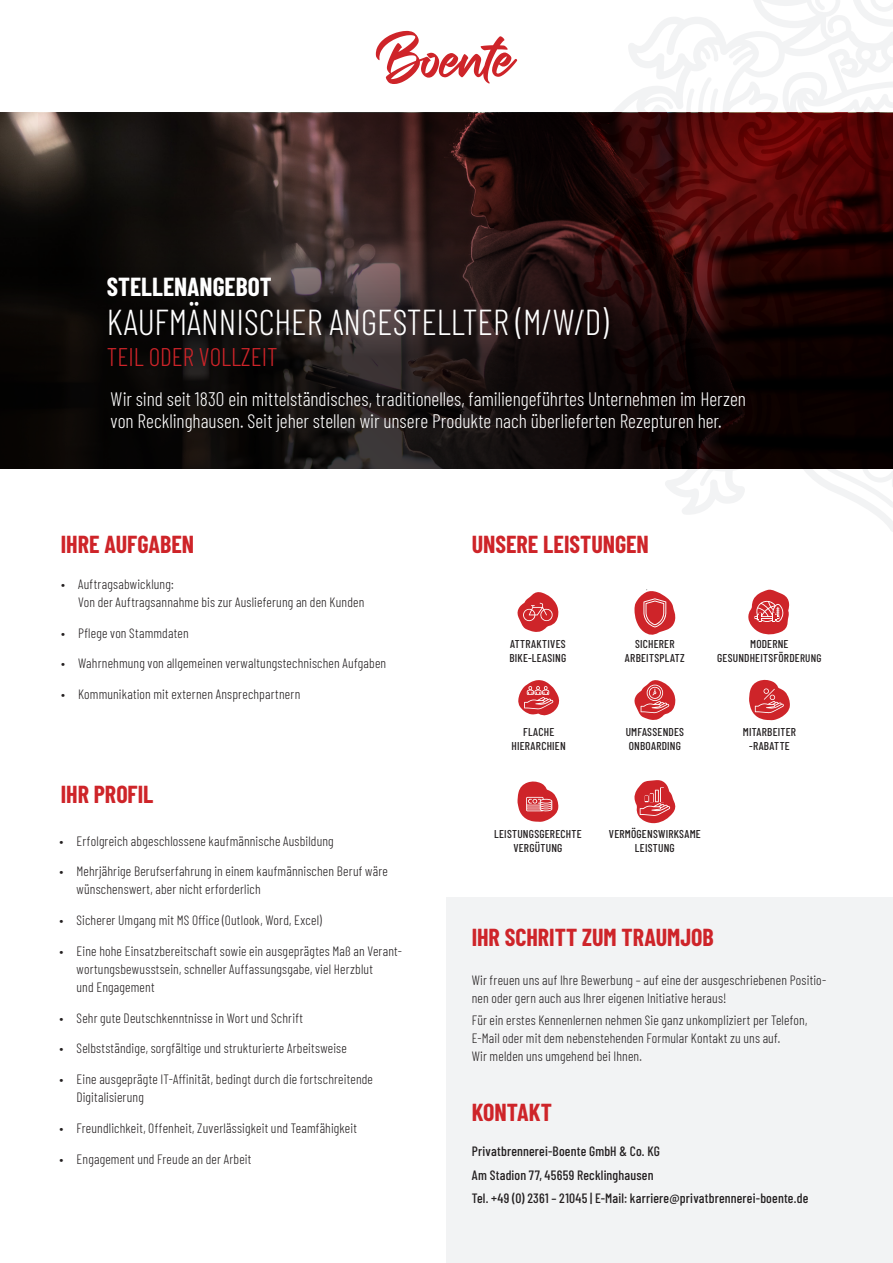
<style>
.page{position:relative;width:893px;height:1263px;background:#fff}
.page>*{position:absolute;margin:0;border:0;box-sizing:border-box;transform-origin:0 0}
.t1{font:300 36px "Barlow Condensed";color:#fff}
.t2{font:300 25.5px "Barlow Condensed";color:#ce2429}
.t3{font:700 25.5px "Barlow Condensed";color:#fff}
.t4{font:700 24px "Barlow Condensed";letter-spacing:-.005em;color:#ce2429}
.t5{font:300 19.5px/22.5px "Barlow Condensed";color:#fff}
.t6{font:300 13.5px/18px "Barlow Condensed";letter-spacing:.015em;color:#231f20}
.t7{font:500 13.5px/23.7px "Barlow Condensed";letter-spacing:.015em;color:#231f20}
.t8{font:500 11.4px/13.6px "Barlow Condensed";letter-spacing:.02em;color:#231f20;text-align:center}
.s1{font-size:11.1px}
</style>
<div class="page">
<div style="left:446px;top:897px;width:447px;height:366px;background:#f2f3f4"></div>
<svg style="left:376px;top:31px;width:141px;height:53px"></svg>
<svg style="left:517px;top:592px;width:41px;height:40px"></svg>
<svg style="left:634px;top:589px;width:41px;height:46px"></svg>
<svg style="left:748px;top:589px;width:41px;height:45px"></svg>
<svg style="left:634px;top:680px;width:41px;height:40px"></svg>
<svg style="left:517px;top:781px;width:41px;height:41px"></svg>
<svg style="left:634px;top:780px;width:41px;height:43px"></svg>
<svg style="left:518px;top:680px;width:41px;height:35px"></svg>
<svg style="left:749px;top:680px;width:41px;height:40px"></svg>
<svg style="left:583px;top:0;width:310px;height:532px"></svg>
<svg style="left:0;top:113px;width:583px;height:355px;background:#1f1615"></svg>
<svg style="left:668px;top:77px;width:89px;height:36px"></svg>
<svg style="left:583px;top:113px;width:310px;height:355px;background:#2b0505"></svg>
<svg style="left:792px;top:263px;width:101px;height:245px"></svg>
<h2 class="t3" style="left:107px;top:269px;width:166px">STELLENANGEBOT</h2>
<h1 class="t1" style="left:107px;top:296px;width:503px">KAUFMÄNNISCHER ANGESTELLTER (M/W/D)</h1>
<h2 class="t2" style="left:107px;top:338px;width:172px">TEIL ODER VOLLZEIT</h2>
<h3 class="t5" style="left:111px;top:386px;width:637px">Wir sind seit 1830 ein mittelständisches, traditionelles, familiengeführtes Unternehmen im Herzen von Recklinghausen. Seit jeher stellen wir unsere Produkte nach überlieferten Rezepturen her.</h3>
<h3 class="t4" style="left:61px;top:527px;width:135px">IHRE AUFGABEN</h3>
<p class="t6" style="left:78px;top:574px;width:288px;text-indent:-17px">• Auftragsabwicklung:<br>Von der Auftragsannahme bis zur Auslieferung an den Kunden</p>
<p class="t6" style="left:61px;top:623px;width:129px">• Pflege von Stammdaten</p>
<p class="t6" style="left:61px;top:654px;width:327px">• Wahrnehmung von allgemeinen verwaltungstechnischen Aufgaben</p>
<p class="t6" style="left:61px;top:684px;width:241px">• Kommunikation mit externen Ansprechpartnern</p>
<h3 class="t4" style="left:61px;top:778px;width:94px">IHR PROFIL</h3>
<p class="t6" style="left:60px;top:831px;width:276px">• Erfolgreich abgeschlossene kaufmännische Ausbildung</p>
<p class="t6" style="left:77px;top:861px;width:313px;text-indent:-17px">• Mehrjährige Berufserfahrung in einem kaufmännischen Beruf wäre wünschenswert, aber nicht erforderlich</p>
<p class="t6" style="left:60px;top:910px;width:264px">• Sicherer Umgang mit MS Office (Outlook, Word, Excel)</p>
<p class="t6" style="left:77px;top:941px;width:327px;text-indent:-17px">• Eine hohe Einsatzbereitschaft sowie ein ausgeprägtes Maß an Verant&shy;wortungsbewusstsein, schneller Auffassungsgabe, viel Herzblut<br>und Engagement</p>
<p class="t6" style="left:60px;top:1008px;width:245px">• Sehr gute Deutschkenntnisse in Wort und Schrift</p>
<p class="t6" style="left:60px;top:1038px;width:289px">• Selbstständige, sorgfältige und strukturierte Arbeitsweise</p>
<p class="t6" style="left:77px;top:1069px;width:298px;text-indent:-17px">• Eine ausgeprägte IT-Affinität, bedingt durch die fortschreitende<br>Digitalisierung</p>
<p class="t6" style="left:60px;top:1118px;width:299px">• Freundlichkeit, Offenheit, Zuverlässigkeit und Teamfähigkeit</p>
<p class="t6" style="left:60px;top:1149px;width:193px">• Engagement und Freude an der Arbeit</p>
<h3 class="t4" style="left:472px;top:527px;width:179px">UNSERE LEISTUNGEN</h3>
<p class="t8" style="left:509px;top:636px;width:58px;text-align:left">ATTRAKTIVES<br>BIKE-LEASING</p>
<p class="t8" style="left:625px;top:636px;width:61px">SICHERER<br>ARBEITSPLATZ</p>
<p class="t8" style="left:717px;top:636px;width:106px">MODERNE<br>GESUNDHEITSFÖRDE<span class="s1">RUNG</span></p>
<p class="t8" style="left:512px;top:724px;width:56px">FLACHE<br>HIERARCHIEN</p>
<p class="t8" style="left:626px;top:724px;width:60px;text-align:left">UMFASSENDES<br>ONBOARDING</p>
<p class="t8" style="left:743px;top:724px;width:55px">MITARBEITER -RABATTE</p>
<p class="t8" style="left:494px;top:826px;width:89px">LEISTUNGSGERECHTE<br>VERGÜTUNG</p>
<p class="t8" style="left:609px;top:826px;width:94px">VERMÖGENSWIRKSAME<br>LEISTUNG</p>
<h3 class="t4" style="left:472px;top:920px;width:243px">IHR SCHRITT ZUM TRAUMJOB</h3>
<p class="t6" style="left:472px;top:970px;width:356px">Wir freuen uns auf Ihre Bewerbung – auf eine der ausgeschriebenen Positio&shy;nen oder gern auch aus Ihrer eigenen Initiative heraus!</p>
<p class="t6" style="left:472px;top:1010px;width:337px">Für ein erstes Kennenlernen nehmen Sie ganz unkompliziert per Telefon,<br>E-Mail oder mit dem nebenstehenden Formular Kontakt zu uns auf.<br>Wir melden uns umgehend bei Ihnen.</p>
<h3 class="t4" style="left:472px;top:1096px;width:82px">KONTAKT</h3>
<p class="t7" style="left:472px;top:1138px;width:338px">Privatbrennerei-Boente GmbH &amp; Co. KG<br>Am Stadion 77, 45659 Recklinghausen<br>Tel. +49 (0) 2361 – 21045 | E-Mail: karriere@privatbrennerei-boente.de</p>
</div>
